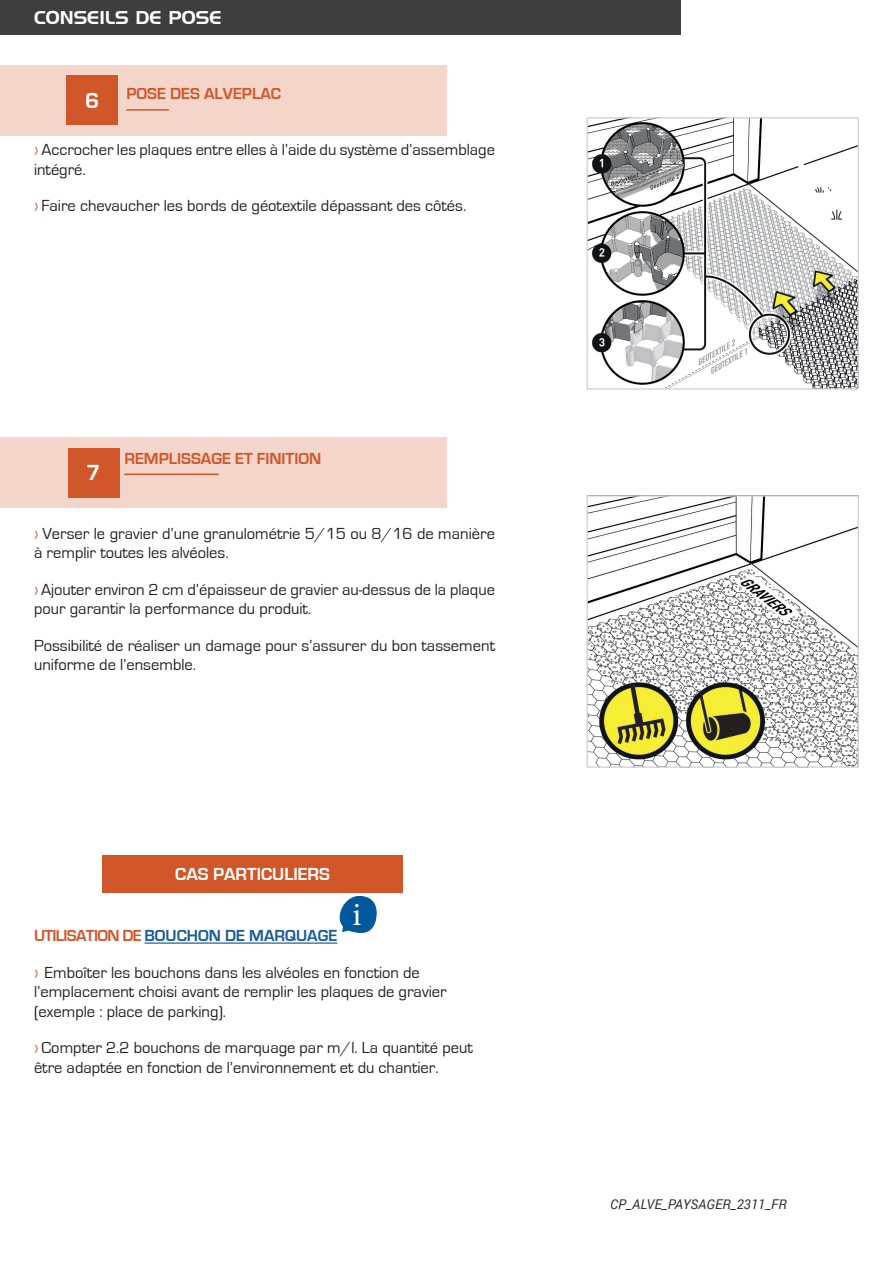
<style>
.page{position:relative;width:893px;height:1263px;background:#fff}
.page>*{position:absolute;margin:0;border:0;box-sizing:border-box;transform-origin:0 0}
.t1{font:33px "Minion Pro";color:#fff}
.t2{font:700 22.5px "Eurostile";color:#fff}
.t3{font:700 18px "Eurostile";color:#fff}
.t4{font:18px "Handel Gothic BT";color:#fff}
.t5{font:16.5px/19.5px "Eurostile";color:#231f20}
.t6{font:700 16.5px "Eurostile";color:#d1572a}
.t7{font:700 16.5px "Eurostile";color:#175d9e}
.t8{font:italic 13.5px "Roboto";color:#31353a}
.s1{color:#d1572a}
</style>
<div class="page">
<img style="left:588px;top:497px;width:269px;height:269px">
<div style="left:586px;top:495px;width:273px;height:273px;border:1px solid #d1d2d4"></div>
<img style="left:588px;top:119px;width:269px;height:269px">
<div style="left:586px;top:117px;width:273px;height:273px;border:1px solid #d1d2d4"></div>
<div style="left:0;top:65px;width:446px;height:70px;background:#f3d5ca"></div>
<div style="left:67px;top:76px;width:51px;height:49px;background:#d1572a"></div>
<hr style="left:126px;top:109px;width:43px;height:2px;background:#d1572a">
<div style="left:0;top:437px;width:446px;height:71px;background:#f3d5ca"></div>
<div style="left:68px;top:448px;width:51px;height:49px;background:#d1572a"></div>
<hr style="left:124px;top:473px;width:95px;height:2px;background:#d1572a">
<hr style="left:144px;top:942px;width:193px;height:2px;background:#175d9e">
<div style="left:102px;top:856px;width:301px;height:37px;background:#d1572a"></div>
<svg style="left:339px;top:895px;width:38px;height:38px"></svg>
<div style="left:0;top:0;width:680px;height:34px;background:#3e3e3f"></div>
<p class="t4" style="left:34px;top:7px;width:189px">CONSEILS DE POSE</p>
<p class="t2" style="left:85px;top:88px;width:16px">6</p>
<p class="t6" style="left:126px;top:85px;width:156px">POSE DES ALVEPLAC</p>
<p class="t5" style="left:34px;top:141px;width:462px"><span class="s1">›</span> Accrocher les plaques entre elles à l’aide du système d’assemblage intégré.</p>
<p class="t5" style="left:34px;top:197px;width:434px"><span class="s1">›</span> Faire chevaucher les bords de géotextile dépassant des côtés.</p>
<p class="t2" style="left:86px;top:460px;width:16px">7</p>
<p class="t6" style="left:124px;top:449px;width:198px">REMPLISSAGE ET FINITION</p>
<p class="t5" style="left:34px;top:524px;width:462px"><span class="s1">›</span> Verser le gravier d’une granulométrie 5/15 ou 8/16 de manière à remplir toutes les alvéoles.</p>
<p class="t5" style="left:34px;top:580px;width:462px"><span class="s1">›</span>Ajouter environ 2 cm d’épaisseur de gravier au-dessus de la plaque pour garantir la performance du produit.</p>
<p class="t5" style="left:34px;top:636px;width:463px">Possibilité de réaliser un damage pour s’assurer du bon tassement uniforme de l’ensemble.</p>
<p class="t3" style="left:175px;top:865px;width:156px">CAS PARTICULIERS</p>
<p class="t1" style="left:352px;top:892px;width:10px">i</p>
<p class="t7" style="left:34px;top:927px;width:305px"><span class="s1">UTILISATION DE</span> BOUCHON DE MARQUAGE</p>
<p class="t5" style="left:34px;top:963px;width:414px"><span class="s1">›</span> Emboîter les bouchons dans les alvéoles en fonction de l’emplacement choisi avant de remplir les plaques de gravier (exemple : place de parking).</p>
<p class="t5" style="left:34px;top:1038px;width:440px"><span class="s1">›</span> Compter 2.2 bouchons de marquage par m/l. La quantité peut être adaptée en fonction de l’environnement et du chantier.</p>
<p class="t8" style="left:610px;top:1195px;width:178px">CP_ALVE_PAYSAGER_2311_FR</p>
</div>
